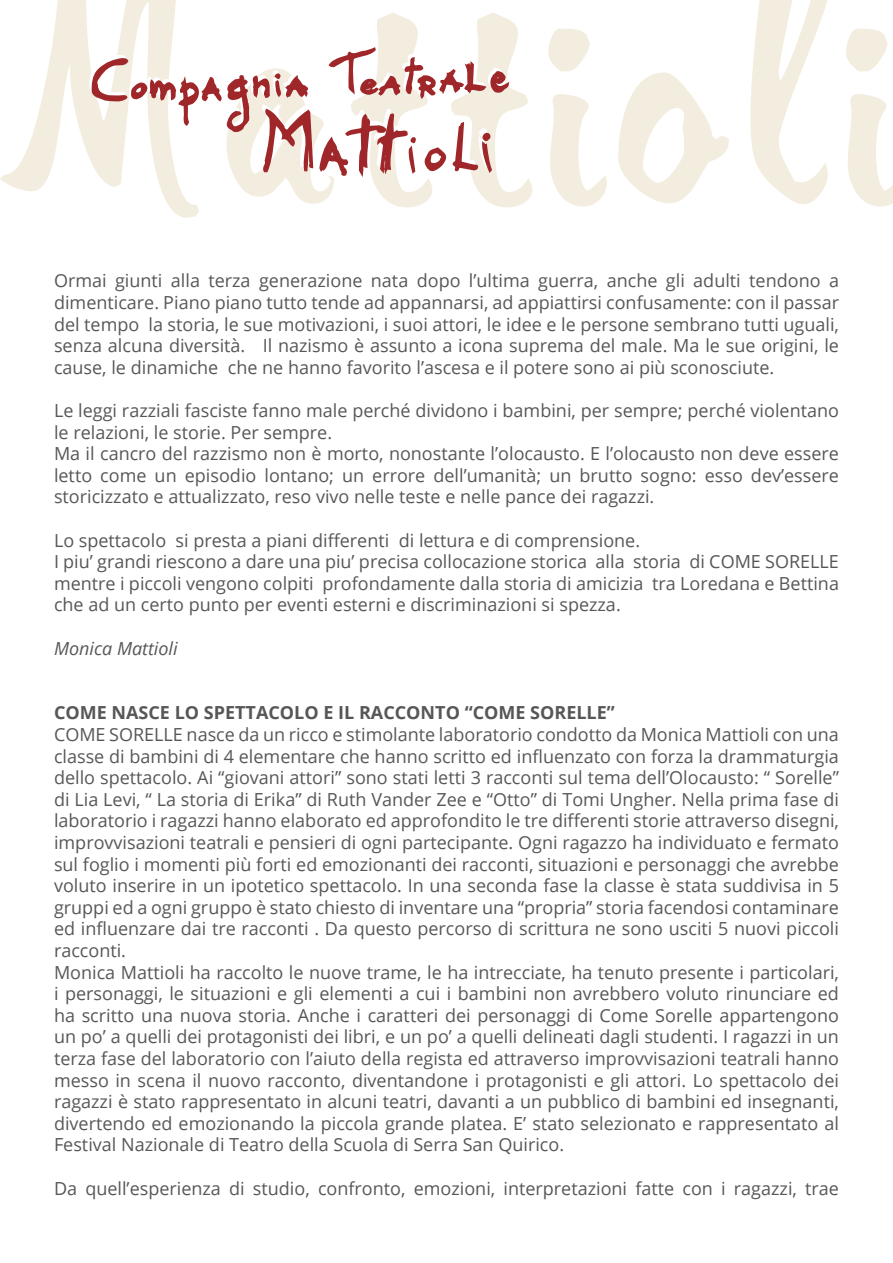
<style>
.page{position:relative;width:893px;height:1263px;background:#fff}
.page>*{position:absolute;margin:0;border:0;box-sizing:border-box;transform-origin:0 0}
.t1{font:18px/21.6px "Open Sans";color:#575756}
.t2{font:700 18px "Open Sans";color:#575756}
.t3{font:italic 18px "Open Sans";color:#575756}
</style>
<div class="page">
<svg style="left:548px;top:29px;width:59px;height:178px"></svg>
<svg style="left:618px;top:72px;width:111px;height:131px"></svg>
<svg style="left:750px;top:0;width:78px;height:204px"></svg>
<svg style="left:846px;top:29px;width:47px;height:178px"></svg>
<svg style="left:0;top:0;width:532px;height:218px"></svg>
<p class="t1" style="left:54px;top:270px;width:786px;text-align:justify">Ormai giunti alla terza generazione nata dopo l’ultima guerra, anche gli adulti tendono a dimenticare. Piano piano tutto tende ad appannarsi, ad appiattirsi confusamente: con il passar del tempo la storia, le sue motivazioni, i suoi attori, le idee e le persone sembrano tutti uguali, senza alcuna diversità. Il nazismo è assunto a icona suprema del male. Ma le sue origini, le cause, le dinamiche che ne hanno favorito l’ascesa e il potere sono ai più sconosciute.</p>
<p class="t1" style="left:54px;top:399px;width:786px">Le leggi razziali fasciste fanno male perché dividono i bambini, per sempre; perché violentano le relazioni, le storie. Per sempre.<br>Ma il cancro del razzismo non è morto, nonostante l’olocausto. E l’olocausto non deve essere letto come un episodio lontano; un errore dell’umanità; un brutto sogno: esso dev’essere storicizzato e attualizzato, reso vivo nelle teste e nelle pance dei ragazzi.</p>
<p class="t1" style="left:54px;top:529px;width:786px">Lo spettacolo si presta a piani differenti di lettura e di comprensione.<br>I piu’ grandi riescono a dare una piu’ precisa collocazione storica alla storia di COME SORELLE mentre i piccoli vengono colpiti profondamente dalla storia di amicizia tra Loredana e Bettina che ad un certo punto per eventi esterni e discriminazioni si spezza.</p>
<p class="t3" style="left:54px;top:636px;width:125px">Monica Mattioli</p>
<p class="t2" style="left:54px;top:700px;width:562px">COME NASCE LO SPETTACOLO E IL RACCONTO “COME SORELLE”</p>
<p class="t1" style="left:54px;top:723px;width:786px">COME SORELLE nasce da un ricco e stimolante laboratorio condotto da Monica Mattioli con una classe di bambini di 4 elementare che hanno scritto ed influenzato con forza la drammaturgia dello spettacolo. Ai “giovani attori” sono stati letti 3 racconti sul tema dell’Olocausto: “ Sorelle” di Lia Levi, “ La storia di Erika” di Ruth Vander Zee e “Otto” di Tomi Ungher. Nella prima fase di laboratorio i ragazzi hanno elaborato ed approfondito le tre differenti storie attraverso disegni, improvvisazioni teatrali e pensieri di ogni partecipante. Ogni ragazzo ha individuato e fermato sul foglio i momenti più forti ed emozionanti dei racconti, situazioni e personaggi che avrebbe voluto inserire in un ipotetico spettacolo. In una seconda fase la classe è stata suddivisa in 5 gruppi ed a ogni gruppo è stato chiesto di inventare una “propria” storia facendosi contaminare ed influenzare dai tre racconti . Da questo percorso di scrittura ne sono usciti 5 nuovi piccoli racconti.<br>Monica Mattioli ha raccolto le nuove trame, le ha intrecciate, ha tenuto presente i particolari, i personaggi, le situazioni e gli elementi a cui i bambini non avrebbero voluto rinunciare ed ha scritto una nuova storia. Anche i caratteri dei personaggi di Come Sorelle appartengono un po’ a quelli dei protagonisti dei libri, e un po’ a quelli delineati dagli studenti. I ragazzi in un terza fase del laboratorio con l’aiuto della regista ed attraverso improvvisazioni teatrali hanno messo in scena il nuovo racconto, diventandone i protagonisti e gli attori. Lo spettacolo dei ragazzi è stato rappresentato in alcuni teatri, davanti a un pubblico di bambini ed insegnanti, divertendo ed emozionando la piccola grande platea. E’ stato selezionato e rappresentato al Festival Nazionale di Teatro della Scuola di Serra San Quirico.</p>
<p class="t1" style="left:54px;top:1177px;width:786px">Da quell’esperienza di studio, confronto, emozioni, interpretazioni fatte con i ragazzi, trae</p>
</div>
